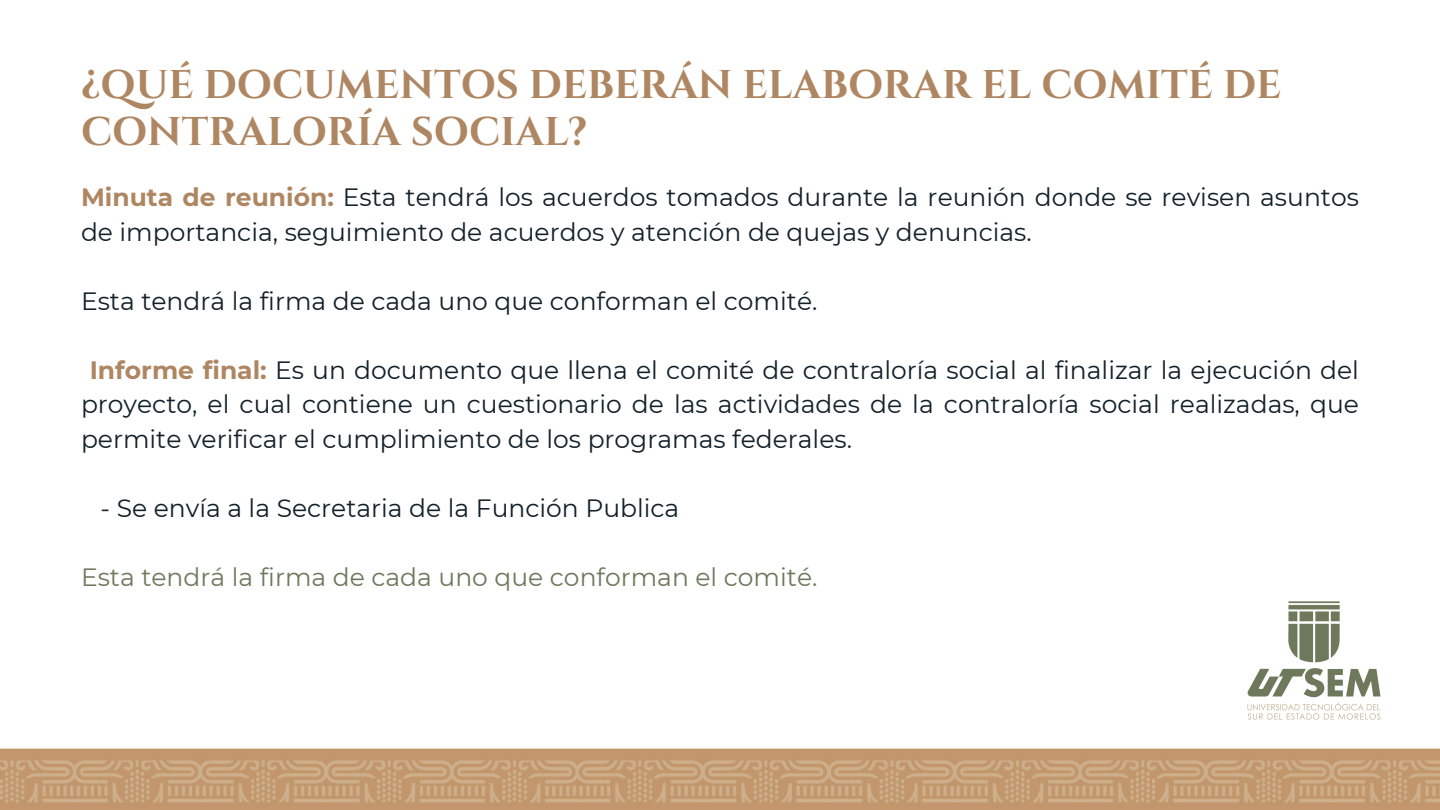
<style>
.page{position:relative;width:1440px;height:810px;background:#fff}
.page>*{position:absolute;margin:0;border:0;box-sizing:border-box;transform-origin:0 0}
.t1{font:700 40px/46.5px "Cinzel";color:#af8662}
.t2{font:25px/34.5px "Montserrat";color:#122029}
.t3{font:25px "Montserrat";color:#6f785c}
.s1{font-weight:700;color:#af8662}
</style>
<div class="page">
<img style="left:0;top:748px;width:1440px;height:62px">
<img style="left:1247px;top:601px;width:134px;height:119px">
<p class="t1" style="left:81px;top:63px;width:1202px">¿QUÉ DOCUMENTOS DEBERÁN ELABORAR EL COMITÉ DE<br>CONTRALORÍA SOCIAL?</p>
<p class="t2" style="left:81px;top:180px;width:1279px"><span class="s1">Minuta de reunión:</span> Esta tendrá los acuerdos tomados durante la reunión donde se revisen asuntos de importancia, seguimiento de acuerdos y atención de quejas y denuncias.</p>
<p class="t2" style="left:81px;top:284px;width:738px">Esta tendrá la firma de cada uno que conforman el comité.</p>
<p class="t2" style="left:81px;top:353px;width:1279px;text-align:justify;text-indent:9px"><span class="s1">Informe final:</span> Es un documento que llena el comité de contraloría social al finalizar la ejecución del proyecto, el cual contiene un cuestionario de las actividades de la contraloría social realizadas, que permite verificar el cumplimiento de los programas federales.</p>
<p class="t2" style="left:101px;top:491px;width:580px">- Se envía a la Secretaria de la Función Publica</p>
<p class="t3" style="left:81px;top:562px;width:738px">Esta tendrá la firma de cada uno que conforman el comité.</p>
</div>
